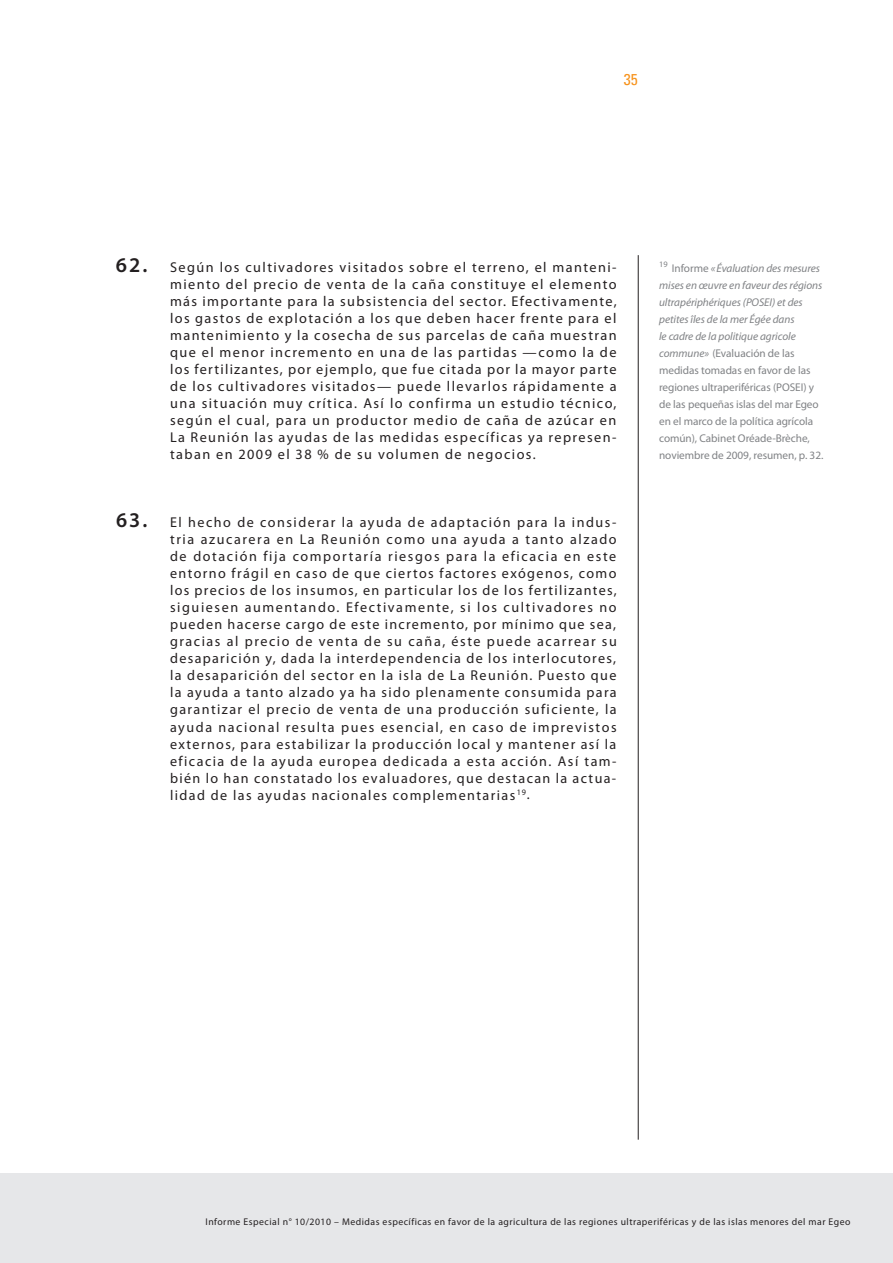
<style>
.page{position:relative;width:893px;height:1263px;background:#fff}
.page>*{position:absolute;margin:0;border:0;box-sizing:border-box;transform-origin:0 0}
.t1{font:600 21px "Myriad Pro";color:#231f20}
.t2{font:condensed 15.75px "Univers LT Std";color:#f7931d}
.t3{font:14.25px/17px "Myriad Pro";letter-spacing:.1em;color:#231f20;text-align:justify}
.t4{font:italic 11.25px/17px "Myriad Pro";letter-spacing:-.005em;color:#808285}
.t5{font:11.25px/17px "Myriad Pro";letter-spacing:-.005em;color:#808285}
.t6{font:9.75px "Myriad Pro";letter-spacing:.05em;color:#231f20}
.s1{font-weight:400;font-size:14.25px}
.s2{font-style:normal}
</style>
<div class="page">
<div style="left:0;top:1174px;width:893px;height:89px;background:#e6e7e9"></div>
<hr style="left:638px;top:255px;width:1px;height:885px;background:#231f20">
<p class="t2" style="left:624px;top:69px;width:15px">35</p>
<h1 class="t1" style="left:116px;top:252px;width:44px">62. <span class="s1">S</span></h1>
<p class="t3" style="left:170px;top:259px;width:448px;text-indent:9px">egún los cultivadores visitados sobre el terreno, el manteni&shy;miento del precio de venta de la caña constituye el elemento más importante para la subsistencia del sector. Efectivamente, los gastos de explotación a los que deben hacer frente para el mantenimiento y la cosecha de sus parcelas de caña muestran que el menor incremento en una de las partidas —como la de los fertilizantes, por ejemplo, que fue citada por la mayor parte de los cultivadores visitados— puede llevarlos rápidamente a una situación muy crítica. Así lo confirma un estudio técnico, según el cual, para un productor medio de caña de azúcar en La Reunión las ayudas de las medidas específicas ya represen&shy;taban en 2009 el 38 % de su volumen de negocios.</p>
<h1 class="t1" style="left:116px;top:507px;width:44px">63. <span class="s1">E</span></h1>
<p class="t3" style="left:170px;top:514px;width:448px;text-indent:8px">l hecho de considerar la ayuda de adaptación para la indus&shy;tria azucarera en La Reunión como una ayuda a tanto alzado de dotación fija comportaría riesgos para la eficacia en este entorno frágil en caso de que ciertos factores exógenos, como los precios de los insumos, en particular los de los fertilizantes, siguiesen aumentando. Efectivamente, si los cultivadores no pueden hacerse cargo de este incremento, por mínimo que sea, gracias al precio de venta de su caña, éste puede acarrear su desaparición y, dada la interdependencia de los interlocutores, la desaparición del sector en la isla de La Reunión. Puesto que la ayuda a tanto alzado ya ha sido plenamente consumida para garantizar el precio de venta de una producción suficiente, la ayuda nacional resulta pues esencial, en caso de imprevistos externos, para estabilizar la producción local y mantener así la eficacia de la ayuda europea dedicada a esta acción. Así tam&shy;bién lo han constatado los evaluadores, que destacan la actua&shy;lidad de las ayudas nacionales complementarias<sup>19</sup>.</p>
<p class="t4" style="left:659px;top:260px;width:165px"><sup>19</sup> <span class="s2">I nforme</span> «Évaluation des mesures mises en œuvre en faveur des régions ultrapériphériques (POSEI) et des petites îles de la mer Égée dans<br>le cadre de la politique agricole commune» <span class="s2">(Evaluación de las medidas tomadas en favor de las regiones ultraperiféricas (POSEI</span></p>
<p class="t5" style="left:659px;top:379px;width:166px;text-indent:144px">) y de las pequeñas islas del mar Egeo en el marco de la política agrícola común), Cabinet Oréade-Brèche, noviembre de 2009, resumen, p. 32.</p>
<p class="t6" style="left:205px;top:1215px;width:646px">I nforme Especial n° 10/2010 – Medidas específicas en favor de la agricultura de las regiones ultraperiféricas y de las islas menores del mar Egeo</p>
</div>
